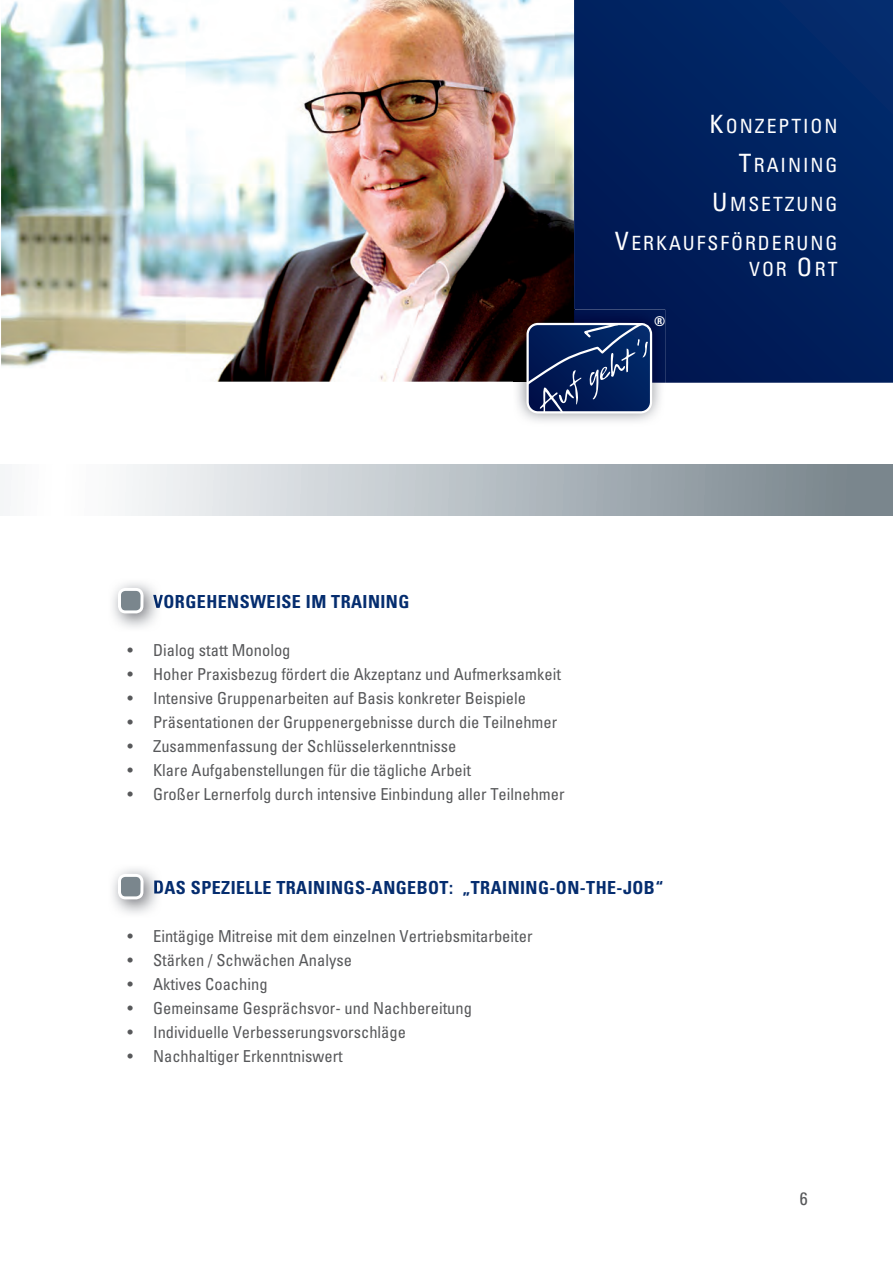
<style>
.page{position:relative;width:893px;height:1263px;background:#fff}
.page>*{position:absolute;margin:0;border:0;box-sizing:border-box;transform-origin:0 0}
.t1{font:condensed 19.65px/39px "Univers";letter-spacing:.1em;color:#fff;text-align:right}
.t2{font:700 condensed 18px "Univers";letter-spacing:.025em;color:#052d6f}
.t3{font:condensed 18px "Univers";color:#57585a}
.t4{font:condensed 16.5px "Univers";color:#57585a}
.t5{font:700 condensed 13.5px "Univers";color:#fff}
.s1{font-size:25.2px}
</style>
<div class="page">
<div style="left:0;top:464px;width:893px;height:51px;background:linear-gradient(to right,#fff,#74818a)"></div>
<img style="left:1px;top:0;width:573px;height:382px">
<svg style="left:574px;top:0;width:319px;height:383px;background:#00205e"></svg>
<img style="left:144px;top:595px;width:18px;height:13px">
<svg style="left:118px;top:588px;width:26px;height:25px"></svg>
<img style="left:144px;top:880px;width:18px;height:15px">
<svg style="left:118px;top:874px;width:26px;height:25px"></svg>
<img style="left:513px;top:310px;width:152px;height:112px">
<svg style="left:525px;top:322px;width:128px;height:93px;background:#2d4575"></svg>
<p class="t1" style="left:615px;top:106px;width:224px"><span class="s1">K</span>ONZEPTION<br><span class="s1">T</span>RAINING<br><span class="s1">U</span>MSETZUNG<br><span class="s1">V</span>ERKAUFSFÖRDERUNG</p>
<p class="t1" style="left:749px;top:249px;width:90px">VOR <span class="s1">O</span>RT</p>
<p class="t5" style="left:654px;top:313px;width:13px">®</p>
<p class="t2" style="left:153px;top:590px;width:258px">VORGEHENSWEISE IM TRAINING</p>
<p class="t4" style="left:128px;top:639px;width:164px">• Dialog statt Monolog</p>
<p class="t4" style="left:128px;top:664px;width:435px">• Hoher Praxisbezug fördert die Akzeptanz und Aufmerksamkeit</p>
<p class="t4" style="left:128px;top:688px;width:400px">• Intensive Gruppenarbeiten auf Basis konkreter Beispiele</p>
<p class="t4" style="left:128px;top:712px;width:431px">• Präsentationen der Gruppenergebnisse durch die Teilnehmer</p>
<p class="t4" style="left:128px;top:736px;width:330px">• Zusammenfassung der Schlüsselerkenntnisse</p>
<p class="t4" style="left:128px;top:760px;width:345px">• Klare Aufgabenstellungen für die tägliche Arbeit</p>
<p class="t4" style="left:128px;top:784px;width:438px">• Großer Lernerfolg durch intensive Einbindung aller Teilnehmer</p>
<p class="t2" style="left:153px;top:876px;width:512px">DAS SPEZIELLE TRAININGS-ANGEBOT: „TRAINING-ON-THE-JOB“</p>
<p class="t4" style="left:128px;top:925px;width:406px">• Eintägige Mitreise mit dem einzelnen Vertriebsmitarbeiter</p>
<p class="t4" style="left:128px;top:949px;width:226px">• Stärken / Schwächen Analyse</p>
<p class="t4" style="left:128px;top:973px;width:142px">• Aktives Coaching</p>
<p class="t4" style="left:128px;top:997px;width:346px">• Gemeinsame Gesprächsvor- und Nachbereitung</p>
<p class="t4" style="left:128px;top:1021px;width:280px">• Individuelle Verbesserungsvorschläge</p>
<p class="t4" style="left:128px;top:1045px;width:217px">• Nachhaltiger Erkenntniswert</p>
<p class="t3" style="left:800px;top:1187px;width:9px">6</p>
</div>
